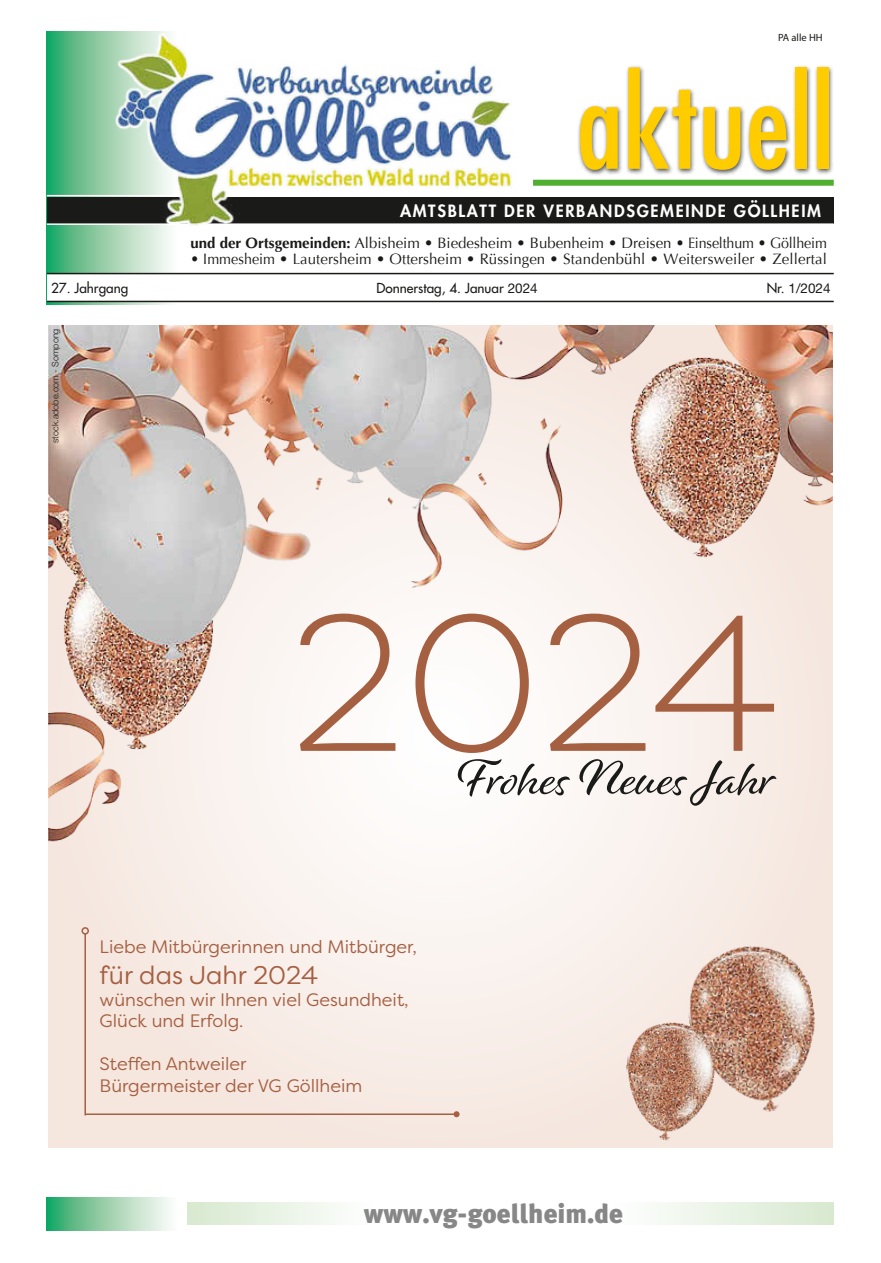
<style>
.page{position:relative;width:881px;height:1263px;background:#fff}
.page>*{position:absolute;margin:0;border:0;box-sizing:border-box;transform-origin:0 0}
.t1{font:300 193.05px "Filson Pro";color:#a55f41}
.t2{font:condensed 121.95px "Futura";color:#fc0}
.t3{font:51.9px "Alisha";color:#1a1a18}
.t4{font:900 27px "Meta Plus";color:#868786}
.t5{font:25.5px "Filson Pro";color:#a55f41}
.t6{font:18px/21.6px "Filson Pro";color:#a55f41}
.t7{font:800 16.5px "Futura";letter-spacing:.1em;color:#fff}
.t8{font:15px "Optima";letter-spacing:.005em;color:#1a1a18;scale:.95 1}
.t9{font:15px "Optima";letter-spacing:.005em;color:#1a1a18}
.t10{font:13.5px "Futura LT";color:#1a1a18}
.t11{font:13.5px "Helvetica Neue LT";color:#1a1a18}
.t12{font:10.5px "Myriad Pro";color:#1a1a18}
.t13{font:300 9px "Helvetica Neue LT";color:#1a1a18}
.s1{font-family:"Optima LT";font-weight:700}
.s2{font-family:"Helvetica Neue LT"}
.s3{font-family:"Futura LT"}
</style>
<div class="page">
<svg style="left:47px;top:32px;width:130px;height:272px;background:#79c499"></svg>
<div style="left:47px;top:197px;width:786px;height:27px;background:#1a1a18"></div>
<div style="left:47px;top:274px;width:786px;height:28px;background:#fff"></div>
<hr style="left:47px;top:301px;width:786px;height:1px;background:#1a1a18">
<hr style="left:47px;top:273px;width:786px;height:1px;background:#1a1a18">
<hr style="left:47px;top:195px;width:786px;height:1px;background:#fff">
<hr style="left:47px;top:223px;width:786px;height:2px;background:#fff">
<img style="left:115px;top:33px;width:413px;height:198px">
<div style="left:576px;top:65px;width:257px;height:111px;background:#1a1a18;opacity:.75"></div>
<div style="left:533px;top:180px;width:300px;height:6px;background:#50ae30"></div>
<div style="left:187px;top:1203px;width:190px;height:21px;background:linear-gradient(to right,#d7e9cf,#feffff)"></div>
<div style="left:608px;top:1203px;width:225px;height:21px;background:linear-gradient(to right,#fff,#d7e9cf)"></div>
<svg style="left:47px;top:1197px;width:123px;height:33px;background:#96d0ad"></svg>
<div style="left:48px;top:325px;width:784px;height:823px;background:#f5e6de"></div>
<img style="left:48px;top:325px;width:784px;height:575px">
<img style="left:688px;top:945px;width:128px;height:167px">
<img style="left:626px;top:1017px;width:93px;height:124px">
<hr style="left:84px;top:934px;width:2px;height:181px;background:#a55f41">
<div style="left:81px;top:927px;width:8px;height:8px;border:1px solid #a55f41;border-radius:50%"></div>
<hr style="left:85px;top:1113px;width:371px;height:2px;background:#a55f41">
<svg style="left:453px;top:1111px;width:6px;height:6px"></svg>
<p class="t12" style="left:777px;top:31px;width:46px">PA alle HH</p>
<h2 class="t2" style="left:576px;top:51px;width:258px">aktuell</h2>
<p class="t7" style="left:400px;top:200px;width:422px">AMTSBLATT DER VERBANDSGEMEINDE GÖLLHEIM</p>
<p class="t9" style="left:190px;top:234px;width:637px"><span class="s1">und der Ortsgemeinden:</span> Albisheim • Biedesheim • Bubenheim • Dreisen • Einselthum • Göllheim</p>
<p class="t8" style="left:190px;top:250px;width:671px">• Immesheim • Lautersheim • Ottersheim • Rüssingen • Standenbühl • Weitersweiler • Zellertal</p>
<p class="t10" style="left:51px;top:279px;width:79px">27. Jahrgang</p>
<p class="t10" style="left:376px;top:279px;width:163px">Donnerstag, 4. Januar <span class="s2">2024</span></p>
<p class="t11" style="left:766px;top:280px;width:65px"><span class="s3">Nr.</span> 1/2024</p>
<p class="t13" style="left:50px;top:443px;width:116px;rotate:-90deg">stock.adobe.com - Sompong</p>
<h1 class="t1" style="left:290px;top:559px;width:491px">2024</h1>
<h3 class="t3" style="left:457px;top:746px;width:319px">Frohes Neues Jahr</h3>
<p class="t6" style="left:100px;top:936px;width:319px">Liebe Mitbürgerinnen und Mitbürger,</p>
<h3 class="t5" style="left:100px;top:958px;width:220px">für das Jahr 2024</h3>
<p class="t6" style="left:100px;top:988px;width:310px">wünschen wir Ihnen viel Gesundheit,<br>Glück und Erfolg.</p>
<p class="t6" style="left:100px;top:1053px;width:264px">Steffen Antweiler<br>Bürgermeister der VG Göllheim</p>
<h3 class="t4" style="left:364px;top:1198px;width:260px">www.vg-goellheim.de</h3>
</div>
